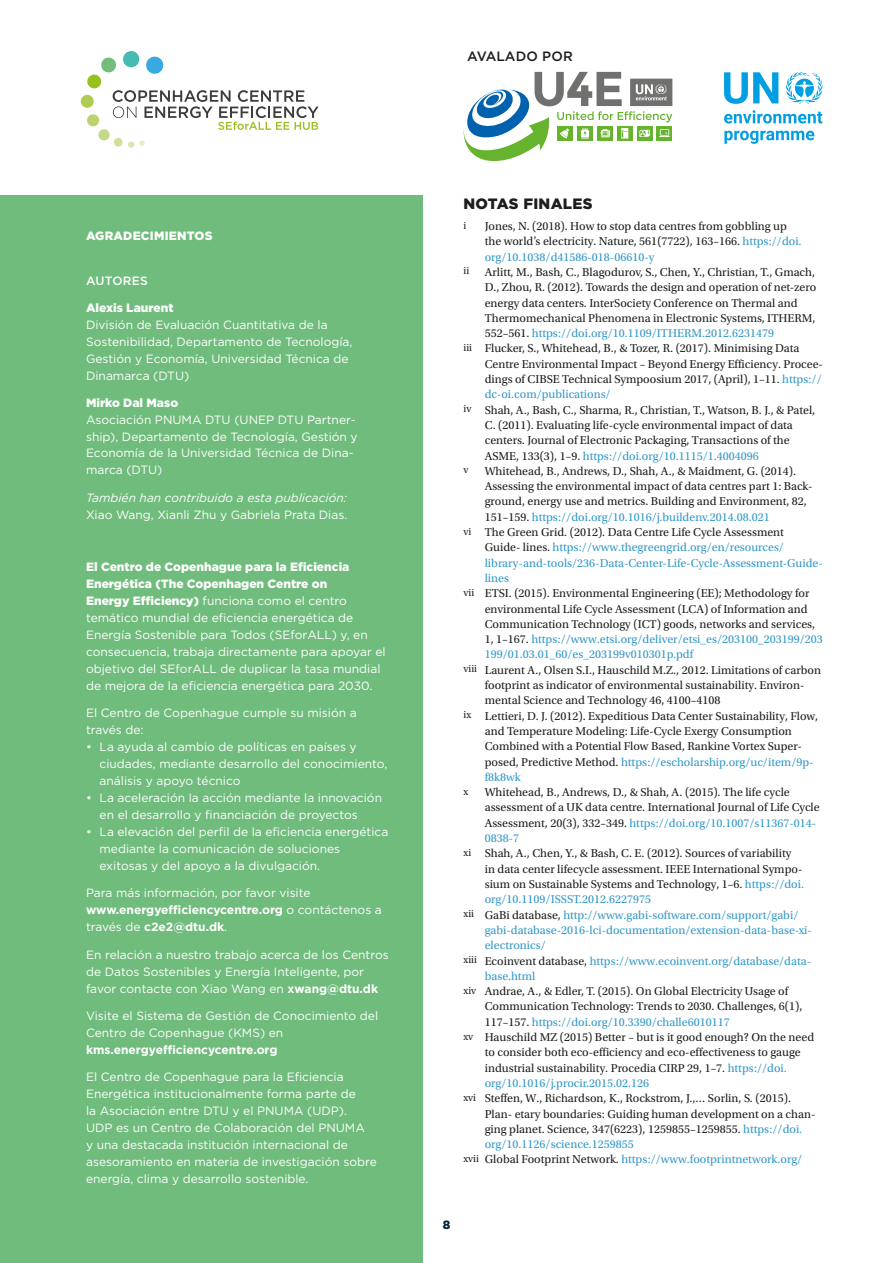
<style>
.page{position:relative;width:893px;height:1263px;background:#fff}
.page>*{position:absolute;margin:0;border:0;box-sizing:border-box;transform-origin:0 0}
.Rubrik{font:900 15px "Gotham";letter-spacing:.02em;color:#1d1d1b}
.Afsnit_rubrik{font:500 13.5px "Gotham";letter-spacing:.01em;color:#1d1d1b}
.Litteratur{font:12px/15.3px "Utopia Std";color:#1d1d1b}
.Bagside_boks{font:12px/17px "Gotham";color:#fff}
.Litteratur-2{font:12px/15.3px "Utopia Std";color:#3298c9}
.Bagside_boks-2{font:italic 12px "Gotham";color:#fff}
.Bagside_boks-3{font:900 12px "Gotham";color:#fff}
.Bagside_boks-4{font:900 12px "Gotham";letter-spacing:.02em;color:#fff}
.Bagside_boks-5{font:500 12px "Gotham";letter-spacing:.02em;color:#fff}
.t1{font:900 12px "Gotham";color:#002636}
.Litteratur-3{font:10.5px "Utopia Std";color:#1d1d1b}
.s1{font-weight:900}
.s2{font-weight:700}
.s3{color:#3298c9}
.s4{font-size:10.5px}
.s5{font-size:10.5px;color:#1d1d1b}
.s6{color:#1d1d1b}
</style>
<div class="page">
<div style="left:0;top:196px;width:422px;height:1067px;background:#70bc7c"></div>
<svg style="left:123px;top:51px;width:16px;height:16px"></svg>
<div style="left:81px;top:95px;width:13px;height:13px;background:#aecc53;border-radius:50%"></div>
<div style="left:128px;top:141px;width:6px;height:7px;background:#d9e6b1;border-radius:50%"></div>
<svg style="left:86px;top:55px;width:233px;height:91px"></svg>
<svg style="left:463px;top:72px;width:209px;height:89px"></svg>
<svg style="left:786px;top:72px;width:37px;height:32px"></svg>
<svg style="left:724px;top:72px;width:54px;height:32px"></svg>
<svg style="left:724px;top:110px;width:98px;height:14px"></svg>
<svg style="left:724px;top:131px;width:90px;height:13px"></svg>
<p class="Afsnit_rubrik" style="left:467px;top:47px;width:107px">AVALADO POR</p>
<p class="Bagside_boks-4" style="left:86px;top:227px;width:128px">AGRADECIMIENTOS</p>
<p class="Bagside_boks-5" style="left:86px;top:273px;width:63px">AUTORES</p>
<p class="Bagside_boks-3" style="left:86px;top:300px;width:89px">Alexis Laurent</p>
<p class="Bagside_boks" style="left:86px;top:316px;width:268px">División de Evaluación Cuantitativa de la Sostenibilidad, Departamento de Tecnología, Gestión y Economía, Universidad Técnica de Dinamarca (DTU)</p>
<p class="Bagside_boks-3" style="left:86px;top:394px;width:94px">Mirko Dal Maso</p>
<p class="Bagside_boks" style="left:86px;top:411px;width:273px">Asociación PNUMA DTU (UNEP DTU Partner&shy;ship), Departamento de Tecnología, Gestión y Economía de la Universidad Técnica de Dina&shy;marca (DTU)</p>
<p class="Bagside_boks-2" style="left:86px;top:490px;width:262px">También han contribuido a esta publicación:</p>
<p class="Bagside_boks" style="left:86px;top:506px;width:263px">Xiao Wang, Xianli Zhu y Gabriela Prata Dias.</p>
<p class="Bagside_boks" style="left:86px;top:558px;width:301px"><span class="s1">El Centro de Copenhague para la Eficiencia Energética (The Copenhagen Centre on<br>Energy Efficiency)</span> funciona como el centro temático mundial de eficiencia energética de Energía Sostenible para Todos (SEforALL) y, en consecuencia, trabaja directamente para apoyar el objetivo del SEforALL de duplicar la tasa mundial de mejora de la eficiencia energética para 2030.</p>
<p class="Bagside_boks" style="left:86px;top:704px;width:272px">El Centro de Copenhague cumple su misión a través de:</p>
<p class="Bagside_boks" style="left:100px;top:738px;width:289px;text-indent:-14px">• La ayuda al cambio de políticas en países y ciudades, mediante desarrollo del conocimiento, análisis y apoyo técnico</p>
<p class="Bagside_boks" style="left:100px;top:789px;width:284px;text-indent:-14px">• La aceleración la acción mediante la innovación en el desarrollo y financiación de proyectos</p>
<p class="Bagside_boks" style="left:100px;top:823px;width:290px;text-indent:-14px">• La elevación del perfil de la eficiencia energética mediante la comunicación de soluciones exitosas y del apoyo a la divulgación.</p>
<p class="Bagside_boks" style="left:86px;top:884px;width:297px">Para más información, por favor visite <span class="s2">www.energyefficiencycentre.org</span> o contáctenos a través de <span class="s2">c2e2@dtu.dk</span>.</p>
<p class="Bagside_boks" style="left:86px;top:946px;width:304px">En relación a nuestro trabajo acerca de los Centros de Datos Sostenibles y Energía Inteligente, por favor contacte con Xiao Wang en <span class="s2">xwang@dtu.dk</span></p>
<p class="Bagside_boks" style="left:86px;top:1007px;width:294px">Visite el Sistema de Gestión de Conocimiento del<br>Centro de Copenhague (KMS) en <span class="s2">kms.energyefficiencycentre.org</span></p>
<p class="Bagside_boks" style="left:86px;top:1068px;width:292px">El Centro de Copenhague para la Eficiencia Energética institucionalmente forma parte de<br>la Asociación entre DTU y el PNUMA (UDP).<br>UDP es un Centro de Colaboración del PNUMA<br>y una destacada institución internacional de asesoramiento en materia de investigación sobre energía, clima y desarrollo sostenible.</p>
<p class="Rubrik" style="left:463px;top:193px;width:131px">NOTAS FINALES</p>
<p class="Litteratur-3" style="left:463px;top:219px;width:4px">i</p>
<p class="Litteratur" style="left:485px;top:219px;width:318px">Jones, N. (2018). How to stop data centres from gobbling up the world’s electricity. Nature, 561(7722), 163–166. <span class="s3">https://doi. org/10.1038/d41586-018-06610-y</span></p>
<p class="Litteratur-3" style="left:463px;top:265px;width:7px">ii</p>
<p class="Litteratur" style="left:485px;top:265px;width:333px">Arlitt, M., Bash, C., Blagodurov, S., Chen, Y., Christian, T., Gmach, D., Zhou, R. (2012). Towards the design and operation of net-zero energy data centers. InterSociety Conference on Thermal and Thermomechanical Phenomena in Electronic Systems, ITHERM, 552–561. <span class="s3">https://doi.org/10.1109/ITHERM.2012.6231479</span></p>
<p class="Litteratur" style="left:485px;top:341px;width:340px;text-indent:-21px"><span class="s4">iii</span> Flucker, S., Whitehead, B., &amp; Tozer, R. (2017). Minimising Data Centre Environmental Impact – Beyond Energy Efficiency. Procee&shy;dings of CIBSE Technical Sympoosium 2017, (April), 1–11. <span class="s3">https:// dc-oi.com/publications/</span></p>
<p class="Litteratur" style="left:485px;top:402px;width:332px;text-indent:-21px"><span class="s4">iv</span> Shah, A., Bash, C., Sharma, R., Christian, T., Watson, B. J., &amp; Patel, C. (2011). Evaluating life-cycle environmental impact of data centers. Journal of Electronic Packaging, Transactions of the ASME, 133(3), 1–9. <span class="s3">https://doi.org/10.1115/1.4004096</span></p>
<p class="Litteratur-3" style="left:463px;top:464px;width:6px">v</p>
<p class="Litteratur" style="left:485px;top:463px;width:329px">Whitehead, B., Andrews, D., Shah, A., &amp; Maidment, G. (2014).<br>Assessing the environmental impact of data centres part 1: Back&shy;ground, energy use and metrics. Building and Environment, 82, 151–159. <span class="s3">https://doi.org/10.1016/j.buildenv.2014.08.021</span></p>
<p class="Litteratur-2" style="left:485px;top:525px;width:340px;text-indent:-21px"><span class="s5">vi</span> <span class="s6">The Green Grid. (2012). Data Centre Life Cycle Assessment<br>Guide- lines.</span> https://www.thegreengrid.org/en/resources/ library-and-tools/236-Data-Center-Life-Cycle-Assessment-Guide&shy;lines</p>
<p class="Litteratur" style="left:485px;top:586px;width:340px;text-indent:-21px"><span class="s4">vii</span> ETSI. (2015). Environmental Engineering (EE); Methodology for environmental Life Cycle Assessment (LCA) of Information and Communication Technology (ICT) goods, networks and services, 1, 1–167. <span class="s3">https://www.etsi.org/deliver/etsi_es/203100_203199/203<br>199/01.03.01_60/es_203199v010301p.pdf</span></p>
<p class="Litteratur" style="left:485px;top:662px;width:338px;text-indent:-21px"><span class="s4">viii</span> Laurent A., Olsen S.I., Hauschild M.Z., 2012. Limitations of carbon footprint as indicator of environmental sustainability. Environ&shy;mental Science and Technology 46, 4100–4108</p>
<p class="Litteratur" style="left:485px;top:708px;width:335px;text-indent:-21px"><span class="s4">ix</span> Lettieri, D. J. (2012). Expeditious Data Center Sustainability, Flow, and Temperature Modeling: Life-Cycle Exergy Consumption Combined with a Potential Flow Based, Rankine Vortex Super&shy;posed, Predictive Method. <span class="s3">https://escholarship.org/uc/item/9p&shy;f8k8wk</span></p>
<p class="Litteratur-3" style="left:463px;top:786px;width:6px">x</p>
<p class="Litteratur" style="left:485px;top:785px;width:336px">Whitehead, B., Andrews, D., &amp; Shah, A. (2015). The life cycle assessment of a UK data centre. International Journal of Life Cycle Assessment, 20(3), 332–349. <span class="s3">https://doi.org/10.1007/s11367-014- 0838-7</span></p>
<p class="Litteratur" style="left:485px;top:846px;width:321px;text-indent:-21px"><span class="s4">xi</span> Shah, A., Chen, Y., &amp; Bash, C. E. (2012). Sources of variability in data center lifecycle assessment. IEEE International Sympo&shy;sium on Sustainable Systems and Technology, 1–6. <span class="s3">https://doi. org/10.1109/ISSST.2012.6227975</span></p>
<p class="Litteratur-2" style="left:485px;top:907px;width:329px;text-indent:-21px"><span class="s5">xii</span> <span class="s6">GaBi database,</span> http://www.gabi-software.com/support/gabi/ gabi-database-2016-lci-documentation/extension-data-base-xi&shy;electronics/</p>
<p class="Litteratur-2" style="left:485px;top:953px;width:328px;text-indent:-21px"><span class="s5">xiii</span> <span class="s6">Ecoinvent database,</span> https://www.ecoinvent.org/database/data&shy;base.html</p>
<p class="Litteratur" style="left:485px;top:984px;width:319px;text-indent:-21px"><span class="s4">xiv</span> Andrae, A., &amp; Edler, T. (2015). On Global Electricity Usage of<br>Communication Technology: Trends to 2030. Challenges, 6(1),<br>117–157. <span class="s3">https://doi.org/10.3390/challe6010117</span></p>
<p class="Litteratur" style="left:485px;top:1030px;width:331px;text-indent:-21px"><span class="s4">xv</span> Hauschild MZ (2015) Better – but is it good enough? On the need to consider both eco-efficiency and eco-effectiveness to gauge industrial sustainability. Procedia CIRP 29, 1–7. <span class="s3">https://doi. org/10.1016/j.procir.2015.02.126</span></p>
<p class="Litteratur" style="left:485px;top:1091px;width:332px;text-indent:-21px"><span class="s4">xvi</span> Steffen, W., Richardson, K., Rockstrom, J.,… Sorlin, S. (2015).<br>Plan- etary boundaries: Guiding human development on a chan&shy;ging planet. Science, 347(6223), 1259855–1259855. <span class="s3">https://doi. org/10.1126/science.1259855</span></p>
<p class="Litteratur-2" style="left:463px;top:1152px;width:340px"><span class="s5">xvii</span> <span class="s6">Global Footprint Network.</span> https://www.footprintnetwork.org/</p>
<p class="t1" style="left:443px;top:1216px;width:9px">8</p>
</div>
